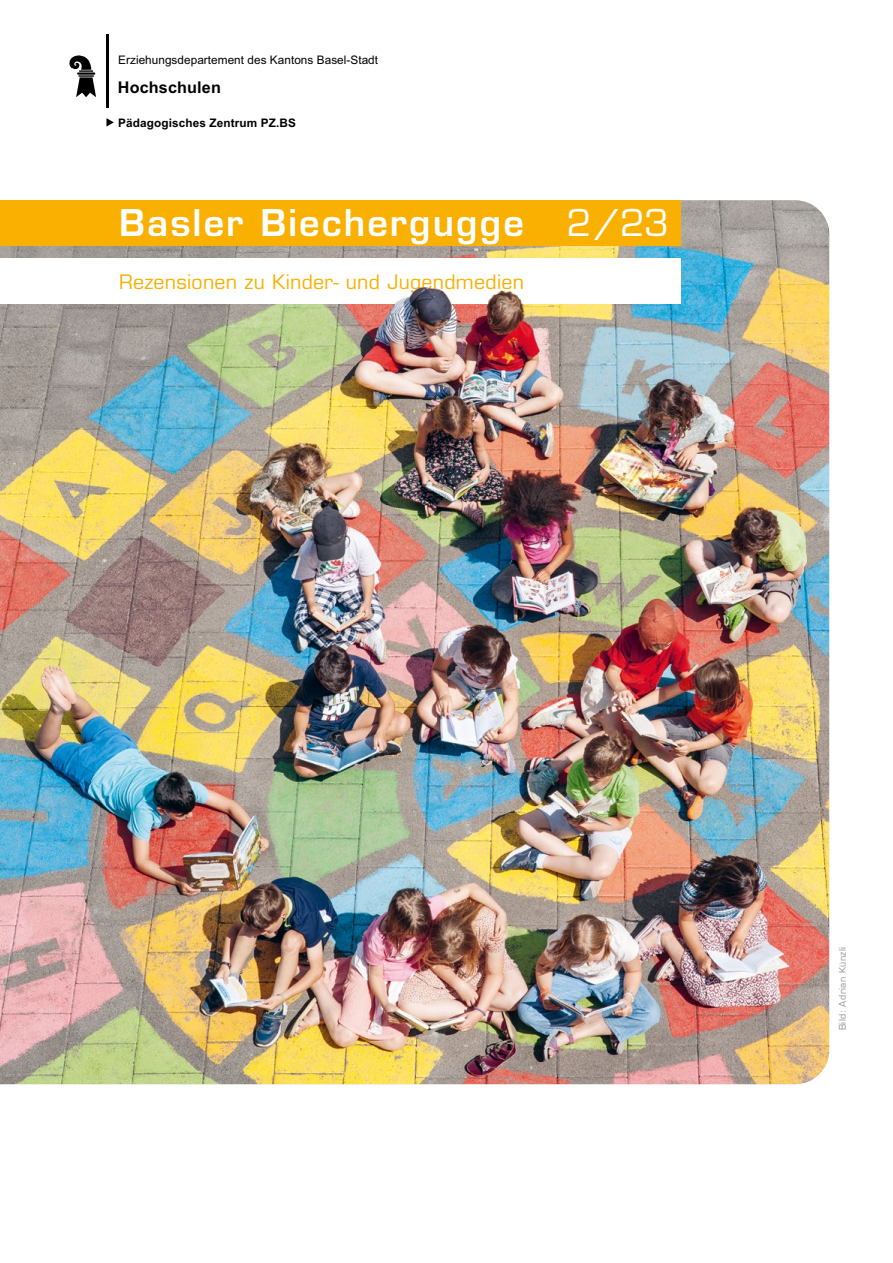
<style>
.page{position:relative;width:893px;height:1263px;background:#fff}
.page>*{position:absolute;margin:0;border:0;box-sizing:border-box;transform-origin:0 0}
.t1{font:600 36px "Eurostile LT";letter-spacing:.06em;color:#fff}
.t2{font:19.5px "Eurostile LT";letter-spacing:.015em;color:#f9b000}
.t3{font:700 16.2px "Arial";letter-spacing:.01em;color:#000}
.t4{font:11.85px "Arial";letter-spacing:.005em;color:#000}
.t5{font:700 11.85px "Arial";letter-spacing:.01em;color:#000}
.t6{font:9px "Eurostile LT";letter-spacing:.04em;color:#929292}
.s1{font-weight:400}
</style>
<div class="page">
<img style="left:0;top:200px;width:829px;height:884px">
<div style="left:0;top:259px;width:680px;height:45px;background:#fff"></div>
<div style="left:0;top:200px;width:680px;height:45px;background:#f9b000"></div>
<svg style="left:106px;top:118px;width:8px;height:9px"></svg>
<svg style="left:69px;top:55px;width:27px;height:42px"></svg>
<hr style="left:107px;top:35px;width:2px;height:73px;background:#000">
<p class="t4" style="left:118px;top:52px;width:261px">Erziehungsdepartement des Kantons Basel-Stadt</p>
<h3 class="t3" style="left:118px;top:76px;width:105px">Hochschulen</h3>
<p class="t5" style="left:118px;top:115px;width:179px">Pädagogisches Zentrum PZ.BS</p>
<h1 class="t1" style="left:119px;top:200px;width:551px">Basler Biechergugge <span class="s1">2/23</span></h1>
<h2 class="t2" style="left:119px;top:270px;width:407px">Rezensionen zu Kinder- und Jugendmedien</h2>
<p class="t6" style="left:837px;top:1030px;width:85px;rotate:-90deg">Bild: Adrian Künzli</p>
</div>
